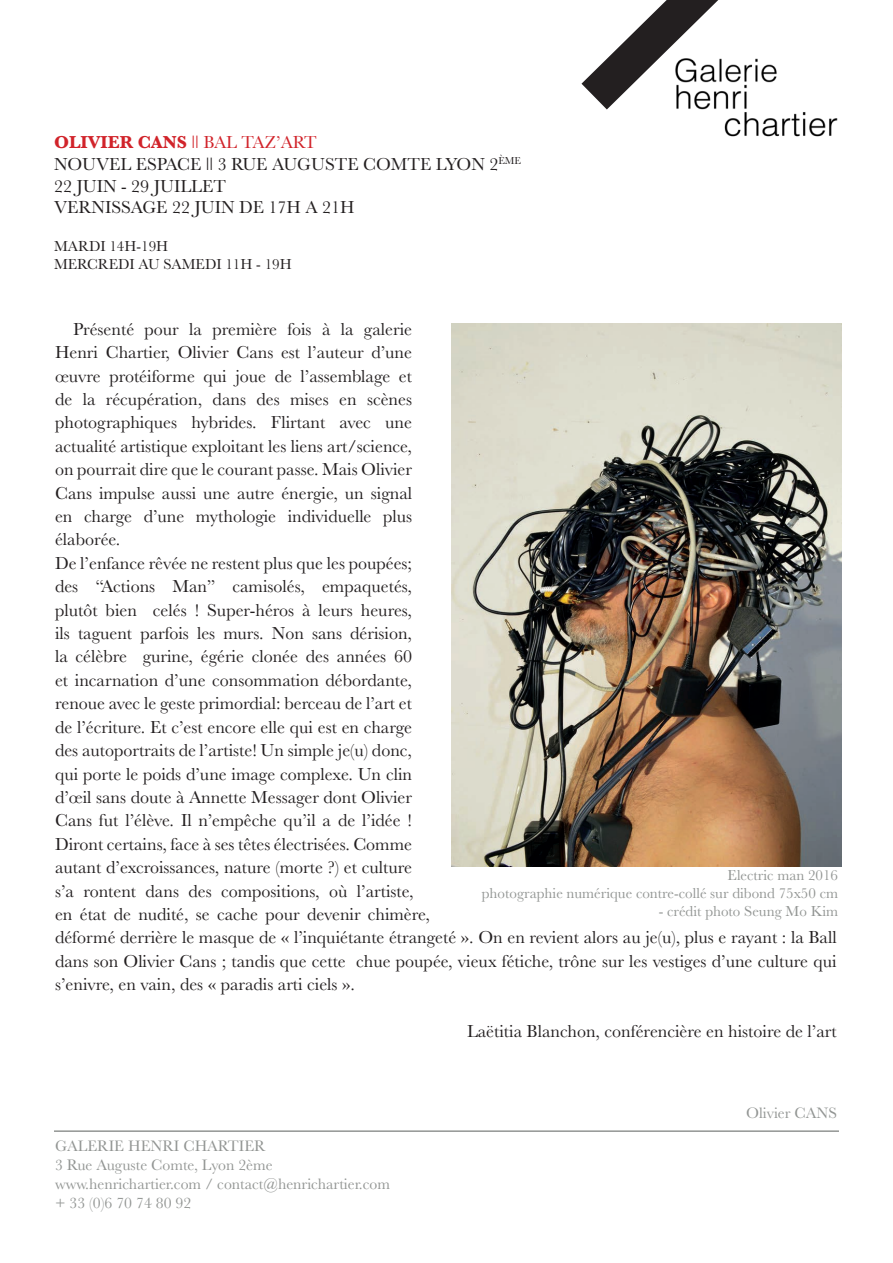
<style>
.page{position:relative;width:893px;height:1263px;background:#fff}
.page>*{position:absolute;margin:0;border:0;box-sizing:border-box;transform-origin:0 0}
.t1{font:18px/23.4px "Baskerville";color:#231f20;text-align:justify}
.t2{font:700 18px "Baskerville";color:#d1232a}
.t3{font:15.75px "Baskerville";color:#929593}
.t4{font:15px "Baskerville";color:#929593}
.t5{font:15px "Baskerville";color:#231f20}
.s1{font-family:"Gill Sans";font-weight:300}
.s2{font-weight:400}
</style>
<div class="page">
<img style="left:700px;top:58px;width:138px;height:79px">
<svg style="left:581px;top:0;width:137px;height:109px"></svg>
<img style="left:451px;top:323px;width:390px;height:543px">
<hr style="left:54px;top:1130px;width:785px;height:2px;background:#929593">
<p class="t2" style="left:54px;top:130px;width:264px">OLIVIER CANS <span class="s1">II</span> <span class="s2">BAL TAZ’ART</span></p>
<p class="t1" style="left:54px;top:153px;width:469px">NOUVEL ESPACE <span class="s1">II</span> 3 RUE AUGUSTE COMTE LYON 2<sup>ÈME</sup></p>
<p class="t1" style="left:54px;top:174px;width:173px">22 JUIN - 29 JUILLET</p>
<p class="t1" style="left:54px;top:196px;width:302px">VERNISSAGE 22 JUIN DE 17H A 21H</p>
<p class="t5" style="left:54px;top:237px;width:116px">MARDI 14H-19H</p>
<p class="t5" style="left:54px;top:255px;width:239px">MERCREDI AU SAMEDI 11H - 19H</p>
<p class="t1" style="left:55px;top:318px;width:359px;text-indent:18px">Présenté pour la première fois à la galerie Henri Chartier, Olivier Cans est l’auteur d’une œuvre protéiforme qui joue de l’assemblage et de la récupération, dans des mises en scènes photographiques hybrides. Flirtant avec une actualité artistique exploitant les liens art/science, on pourrait dire que le courant passe. Mais Olivier Cans impulse aussi une autre énergie, un signal en charge d’une mythologie individuelle plus élaborée.</p>
<p class="t1" style="left:55px;top:552px;width:783px;text-align:left">De l’enfance rêvée ne restent plus que les poupées;<br>des “Actions Man” camisolés, empaquetés,<br>plutôt bien celés ! Super-héros à leurs heures,<br>ils taguent parfois les murs. Non sans dérision,<br>la célèbre gurine, égérie clonée des années 60<br>et incarnation d’une consommation débordante,<br>renoue avec le geste primordial: berceau de l’art et<br>de l’écriture. Et c’est encore elle qui est en charge<br>des autoportraits de l’artiste! Un simple je(u) donc,<br>qui porte le poids d’une image complexe. Un clin<br>d’œil sans doute à Annette Messager dont Olivier<br>Cans fut l’élève. Il n’empêche qu’il a de l’idée !<br>Diront certains, face à ses têtes électrisées. Comme<br>autant d’excroissances, nature (morte ?) et culture<br>s’a rontent dans des compositions, où l’artiste,<br>en état de nudité, se cache pour devenir chimère,<br>déformé derrière le masque de « l’inquiétante étrangeté ». On en revient alors au je(u), plus e rayant : la Ball dans son Olivier Cans ; tandis que cette chue poupée, vieux fétiche, trône sur les vestiges d’une culture qui s’enivre, en vain, des « paradis arti ciels ».</p>
<p class="t1" style="left:467px;top:1020px;width:371px">Laëtitia Blanchon, conférencière en histoire de l’art</p>
<p class="t4" style="left:728px;top:865px;width:112px">Electric man 2016</p>
<p class="t4" style="left:482px;top:883px;width:358px">photographie numérique contre-collé sur dibond 75x50 cm</p>
<p class="t4" style="left:659px;top:901px;width:181px">- crédit photo Seung Mo Kim</p>
<p class="t3" style="left:55px;top:1136px;width:212px">GALERIE HENRI CHARTIER</p>
<p class="t3" style="left:55px;top:1155px;width:219px">3 Rue Auguste Comte, Lyon 2ème</p>
<p class="t3" style="left:55px;top:1174px;width:336px">www.henrichartier.com / contact@henrichartier.com</p>
<p class="t3" style="left:55px;top:1193px;width:138px">+ 33 (0)6 70 74 80 92</p>
<p class="t3" style="left:746px;top:1103px;width:92px">Olivier CANS</p>
</div>
